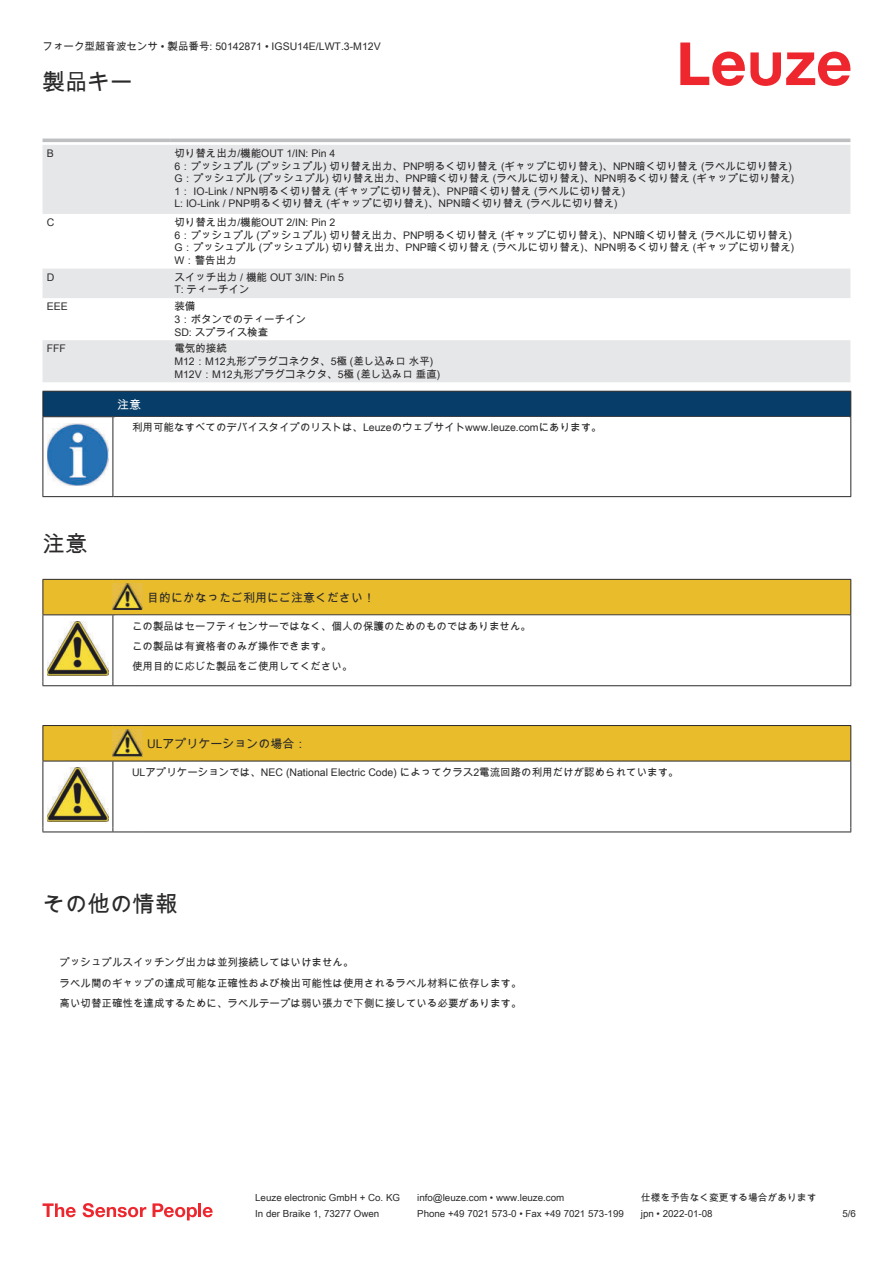
<style>
.page{position:relative;width:893px;height:1263px;background:#fff}
.page>*{position:absolute;margin:0;border:0;box-sizing:border-box;transform-origin:0 0}
.t1{font:22.5px "Arial Unicode MS";color:#2b292a}
.t2{font:12px "Arial Unicode MS";color:#2b292a}
.t3{font:12px "Arial Unicode MS";color:#fff}
.t4{font:10.5px/12.6px "Arial Unicode MS";color:#2b292a}
.t5{font:9.75px "Arial Unicode MS";color:#2b292a}
</style>
<div class="page">
<svg style="left:680px;top:43px;width:170px;height:43px"></svg>
<svg style="left:43px;top:138px;width:807px;height:1px"></svg>
<svg style="left:43px;top:145px;width:807px;height:237px;fill:#e6e7e9"></svg>
<hr style="left:43px;top:139px;width:127px;height:3px;background:#bdbfc1">
<hr style="left:170px;top:139px;width:680px;height:3px;background:#bdbfc1">
<svg style="left:43px;top:1203px;width:33px;height:14px"></svg>
<svg style="left:83px;top:1203px;width:63px;height:14px"></svg>
<svg style="left:153px;top:1203px;width:44px;height:17px"></svg>
<hr style="left:198px;top:1203px;width:3px;height:14px;background:#ed272d">
<svg style="left:203px;top:1207px;width:10px;height:10px"></svg>
<div style="left:43px;top:391px;width:808px;height:26px;background:#063d69"></div>
<hr style="left:113px;top:416px;width:738px;height:1px;background:#2b292a">
<hr style="left:43px;top:417px;width:1px;height:75px;background:#2b292a">
<hr style="left:113px;top:417px;width:1px;height:75px;background:#2b292a">
<hr style="left:850px;top:417px;width:1px;height:75px;background:#2b292a">
<hr style="left:43px;top:496px;width:70px;height:1px;background:#2b292a">
<hr style="left:113px;top:496px;width:738px;height:1px;background:#2b292a">
<img style="left:47px;top:423px;width:61px;height:63px">
<hr style="left:43px;top:685px;width:70px;height:1px;background:#2b292a">
<hr style="left:113px;top:685px;width:30px;height:1px;background:#2b292a">
<hr style="left:143px;top:685px;width:708px;height:1px;background:#2b292a">
<svg style="left:43px;top:579px;width:808px;height:106px"></svg>
<div style="left:44px;top:726px;width:806px;height:35px;background:#e8bc2a"></div>
<hr style="left:43px;top:725px;width:70px;height:1px;background:#2b292a">
<hr style="left:43px;top:726px;width:1px;height:35px;background:#2b292a">
<hr style="left:43px;top:761px;width:70px;height:1px;background:#2b292a">
<hr style="left:113px;top:725px;width:30px;height:1px;background:#2b292a">
<hr style="left:113px;top:761px;width:30px;height:1px;background:#2b292a">
<hr style="left:143px;top:725px;width:708px;height:1px;background:#2b292a">
<hr style="left:850px;top:726px;width:1px;height:35px;background:#2b292a">
<hr style="left:143px;top:761px;width:708px;height:1px;background:#2b292a">
<hr style="left:43px;top:761px;width:1px;height:66px;background:#2b292a">
<hr style="left:113px;top:761px;width:1px;height:66px;background:#2b292a">
<hr style="left:850px;top:761px;width:1px;height:66px;background:#2b292a">
<hr style="left:43px;top:831px;width:70px;height:1px;background:#2b292a">
<hr style="left:113px;top:831px;width:30px;height:1px;background:#2b292a">
<hr style="left:143px;top:831px;width:708px;height:1px;background:#2b292a">
<img style="left:113px;top:730px;width:30px;height:26px">
<img style="left:47px;top:767px;width:61px;height:54px">
<p class="t4" style="left:43px;top:40px;width:340px">フォーク型超音波センサ • 製品番号: 50142871 • IGSU14E/LWT.3-M12V</p>
<h1 class="t1" style="left:43px;top:66px;width:91px">製品キー</h1>
<p class="t4" style="left:47px;top:147px;width:9px">B</p>
<p class="t4" style="left:174px;top:147px;width:622px">切り替え出力/機能OUT 1/IN: Pin 4<br>6：プッシュプル (プッシュプル) 切り替え出力、PNP明るく切り替え (ギャップに切り替え)、NPN暗く切り替え (ラベルに切り替え)<br>G：プッシュプル (プッシュプル) 切り替え出力、PNP暗く切り替え (ラベルに切り替え)、NPN明るく切り替え (ギャップに切り替え)<br>1： IO-Link / NPN明るく切り替え (ギャップに切り替え)、PNP暗く切り替え (ラベルに切り替え)<br>L: IO-Link / PNP明るく切り替え (ギャップに切り替え)、NPN暗く切り替え (ラベルに切り替え)</p>
<p class="t4" style="left:47px;top:216px;width:9px">C</p>
<p class="t4" style="left:174px;top:216px;width:622px">切り替え出力/機能OUT 2/IN: Pin 2<br>6：プッシュプル (プッシュプル) 切り替え出力、PNP明るく切り替え (ギャップに切り替え)、NPN暗く切り替え (ラベルに切り替え)<br>G：プッシュプル (プッシュプル) 切り替え出力、PNP暗く切り替え (ラベルに切り替え)、NPN明るく切り替え (ギャップに切り替え)<br>W：警告出力</p>
<p class="t4" style="left:47px;top:271px;width:9px">D</p>
<p class="t4" style="left:174px;top:271px;width:171px">スイッチ出力 / 機能 OUT 3/IN: Pin 5<br>T: ティーチイン</p>
<p class="t4" style="left:47px;top:300px;width:23px">EEE</p>
<p class="t4" style="left:174px;top:300px;width:133px">装備<br>3：ボタンでのティーチイン<br>SD: スプライス検査</p>
<p class="t4" style="left:47px;top:342px;width:21px">FFF</p>
<p class="t4" style="left:174px;top:342px;width:268px">電気的接続<br>M12：M12丸形プラグコネクタ、5極 (差し込み口 水平)<br>M12V：M12丸形プラグコネクタ、5極 (差し込み口 垂直)</p>
<p class="t3" style="left:117px;top:396px;width:25px">注意</p>
<p class="t4" style="left:132px;top:421px;width:471px">利用可能なすべてのデバイスタイプのリストは、Leuzeのウェブサイトwww.leuze.comにあります。</p>
<h1 class="t1" style="left:43px;top:527px;width:46px">注意</h1>
<p class="t2" style="left:147px;top:589px;width:229px">目的にかなったご利用にご注意ください！</p>
<p class="t4" style="left:132px;top:615px;width:400px;line-height:20.2px">この製品はセーフティセンサーではなく、個人の保護のためのものではありません。この製品は有資格者のみが操作できます。<br>使用目的に応じた製品をご使用してください。</p>
<p class="t2" style="left:147px;top:735px;width:161px">ULアプリケーションの場合：</p>
<p class="t4" style="left:132px;top:765px;width:548px">ULアプリケーションでは、NEC (National Electric Code) によってクラス2電流回路の利用だけが認められています。</p>
<h1 class="t1" style="left:43px;top:888px;width:136px">その他の情報</h1>
<p class="t4" style="left:60px;top:952px;width:464px;line-height:20.2px">プッシュプルスイッチング出力は並列接続してはいけません。<br>ラベル間のギャップの達成可能な正確性および検出可能性は使用されるラベル材料に依存します。高い切替正確性を達成するために、ラベルテープは弱い張力で下側に接している必要があります。</p>
<p class="t5" style="left:255px;top:1191px;width:146px">Leuze electronic GmbH + Co. KG</p>
<p class="t5" style="left:417px;top:1191px;width:149px">info@leuze.com • www.leuze.com</p>
<p class="t5" style="left:641px;top:1191px;width:177px">仕様を予告なく変更する場合があります</p>
<p class="t5" style="left:255px;top:1206px;width:126px">In der Braike 1, 73277 Owen</p>
<p class="t5" style="left:417px;top:1206px;width:208px">Phone +49 7021 573-0 • Fax +49 7021 573-199</p>
<p class="t5" style="left:641px;top:1206px;width:73px">jpn • 2022-01-08</p>
<p class="t5" style="left:842px;top:1206px;width:15px">5 /6</p>
</div>
